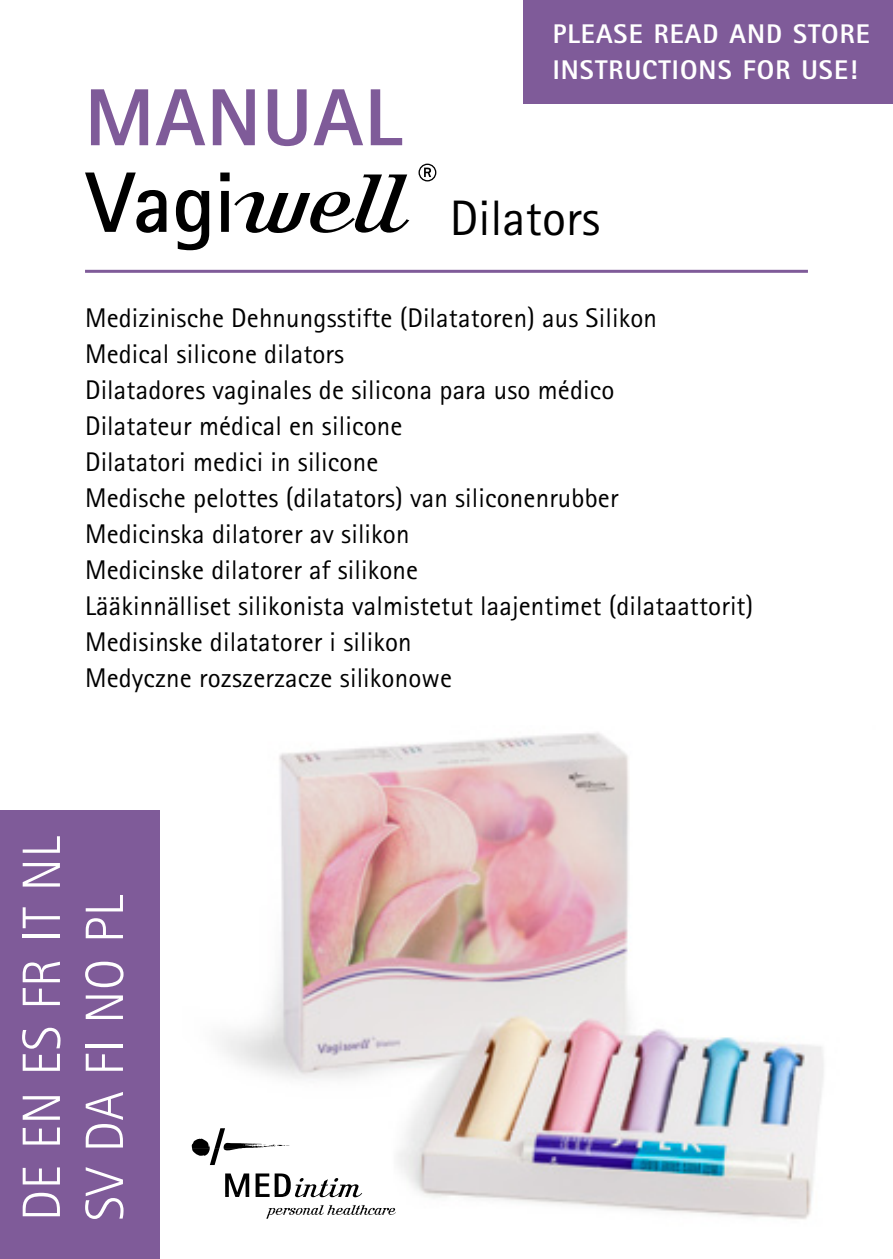
<style>
.page{position:relative;width:893px;height:1259px;background:#fff}
.page>*{position:absolute;margin:0;border:0;box-sizing:border-box;transform-origin:0 0}
.t1{font:800 81px "Rotis Sans Serif Pro";letter-spacing:.02em;color:#7f5b99}
.t2{font:300 54px/63px "Rotis Sans Serif Pro";letter-spacing:.015em;color:#fff}
.t3{font:49.8px "Rotis Sans Serif Pro";color:#000}
.t4{font:27px/36px "Rotis Sans Serif Pro";letter-spacing:.005em;color:#000}
.t5{font:800 27px/36px "Rotis Sans Serif Pro";letter-spacing:.04em;color:#fff}
</style>
<div class="page">
<img style="left:191px;top:732px;width:633px;height:488px">
<div style="left:0;top:810px;width:159px;height:449px;background:#7f5b99"></div>
<svg style="left:85px;top:172px;width:81px;height:61px"></svg>
<svg style="left:176px;top:190px;width:33px;height:60px"></svg>
<div style="left:220px;top:172px;width:10px;height:9px;background:#000"></div>
<div style="left:221px;top:191px;width:8px;height:41px;background:#000"></div>
<svg style="left:234px;top:174px;width:175px;height:59px"></svg>
<svg style="left:418px;top:164px;width:18px;height:17px"></svg>
<hr style="left:85px;top:270px;width:723px;height:3px;background:#7f5b99">
<div style="left:524px;top:0;width:369px;height:104px;background:#7f5b99"></div>
<svg style="left:266px;top:1205px;width:130px;height:13px"></svg>
<svg style="left:192px;top:1128px;width:170px;height:69px"></svg>
<h1 class="t1" style="left:85px;top:66px;width:319px">MANUAL</h1>
<p class="t5" style="left:553px;top:16px;width:319px">PLEASE READ AND STORE<br>INSTRUCTIONS FOR USE!</p>
<h3 class="t3" style="left:450px;top:189px;width:152px">Dilators</h3>
<p class="t4" style="left:85px;top:300px;width:670px">Medizinische Dehnungsstifte (Dilatatoren) aus Silikon<br>Medical silicone dilators<br>Dilatadores vaginales de silicona para uso médico<br>Dilatateur médical en silicone<br>Dilatatori medici in silicone<br>Medische pelottes (dilatators) van siliconenrubber<br>Medicinska dilatorer av silikon<br>Medicinske dilatorer af silikone<br>Lääkinnälliset silikonista valmistetut laajentimet (dilataattorit)<br>Medisinske dilatatorer i silikon<br>Medyczne rozszerzacze silikonowe</p>
<h2 class="t2" style="left:11px;top:1221px;width:386px;rotate:-90deg">DE EN ES FR IT NL<br>SV DA FI NO PL</h2>
</div>
